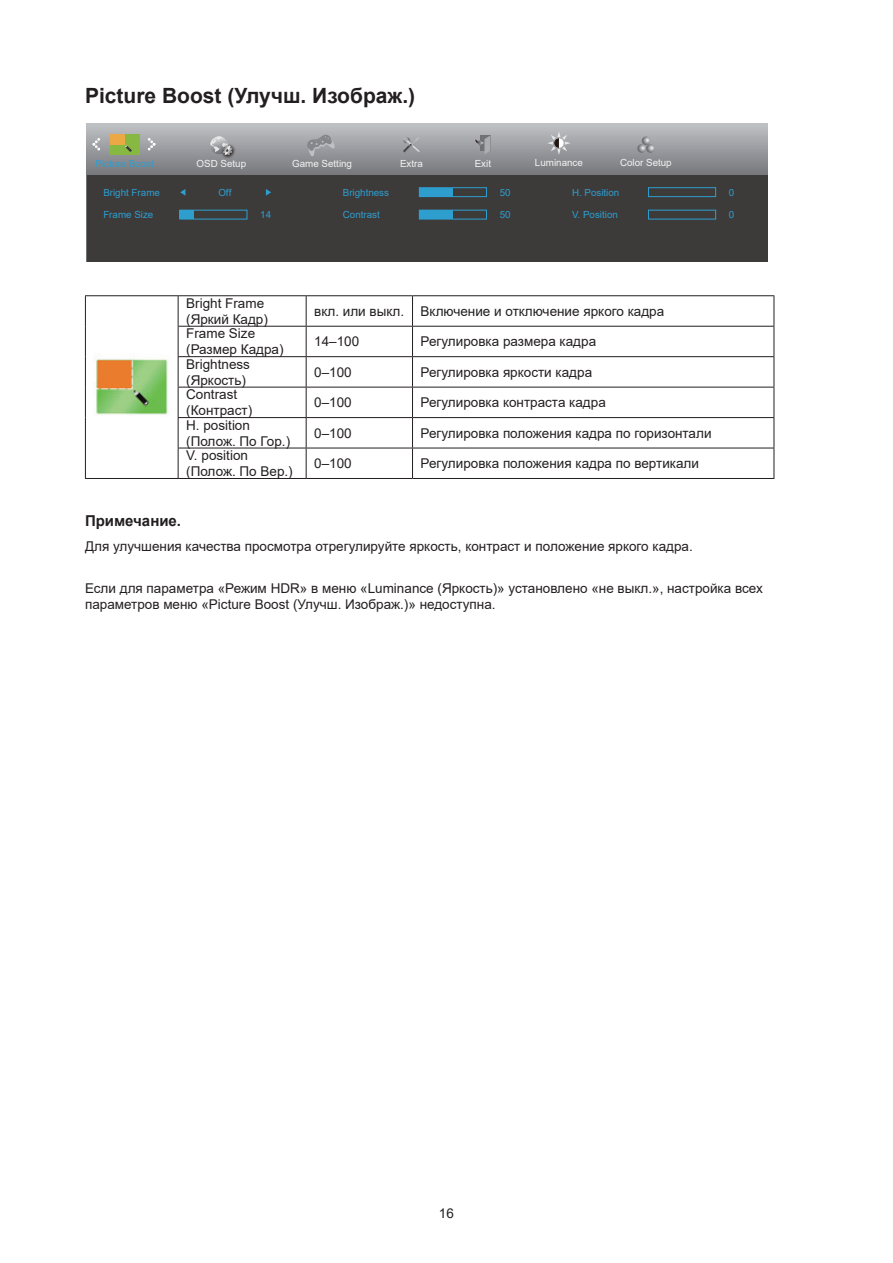
<style>
.page{position:relative;width:893px;height:1263px;background:#fff}
.page>*{position:absolute;margin:0;border:0;box-sizing:border-box;transform-origin:0 0}
.t1{font:700 21px "Arial";color:#231f20}
.t2{font:700 15px "Arial";color:#231f20}
.t3{font:13.5px/16.2px "Arial";color:#231f20}
.t4{font:9.75px "Arial";color:#2e9ecf}
.t5{font:9.75px "Arial";color:#f3f3f3}
</style>
<div class="page">
<svg style="left:87px;top:123px;width:681px;height:52px;background:#9a9c9f"></svg>
<div style="left:87px;top:175px;width:681px;height:87px;background:#3d3a3a"></div>
<svg style="left:547px;top:131px;width:24px;height:24px"></svg>
<div style="left:419px;top:187px;width:68px;height:10px;border:1px solid #2e9ecf"></div>
<div style="left:419px;top:188px;width:34px;height:9px;background:#2e9ecf"></div>
<div style="left:419px;top:210px;width:68px;height:9px;border:1px solid #2e9ecf"></div>
<div style="left:419px;top:210px;width:34px;height:9px;background:#2e9ecf"></div>
<div style="left:648px;top:187px;width:68px;height:10px;border:1px solid #2e9ecf"></div>
<div style="left:648px;top:210px;width:68px;height:9px;border:1px solid #2e9ecf"></div>
<svg style="left:180px;top:189px;width:5px;height:7px"></svg>
<svg style="left:266px;top:189px;width:5px;height:7px"></svg>
<div style="left:179px;top:210px;width:68px;height:9px;border:1px solid #2e9ecf"></div>
<div style="left:180px;top:210px;width:14px;height:9px;background:#2e9ecf"></div>
<svg style="left:92px;top:138px;width:8px;height:13px"></svg>
<svg style="left:148px;top:138px;width:8px;height:13px"></svg>
<div style="left:110px;top:135px;width:29px;height:20px;background:#87b942"></div>
<div style="left:110px;top:135px;width:15px;height:10px;background:#eca844"></div>
<svg style="left:125px;top:145px;width:7px;height:7px"></svg>
<svg style="left:637px;top:136px;width:18px;height:17px"></svg>
<img style="left:220px;top:142px;width:17px;height:18px">
<svg style="left:210px;top:136px;width:23px;height:19px"></svg>
<svg style="left:475px;top:135px;width:15px;height:19px"></svg>
<svg style="left:403px;top:137px;width:18px;height:16px"></svg>
<svg style="left:307px;top:134px;width:28px;height:23px"></svg>
<hr style="left:85px;top:295px;width:93px;height:1px;background:#231f20">
<hr style="left:85px;top:296px;width:1px;height:30px;background:#231f20">
<hr style="left:178px;top:295px;width:128px;height:1px;background:#231f20">
<hr style="left:178px;top:296px;width:1px;height:30px;background:#231f20">
<hr style="left:306px;top:295px;width:106px;height:1px;background:#231f20">
<hr style="left:306px;top:296px;width:1px;height:30px;background:#231f20">
<hr style="left:412px;top:295px;width:362px;height:1px;background:#231f20">
<hr style="left:412px;top:296px;width:1px;height:30px;background:#231f20">
<hr style="left:774px;top:296px;width:1px;height:30px;background:#231f20">
<hr style="left:85px;top:326px;width:1px;height:31px;background:#231f20">
<hr style="left:178px;top:326px;width:128px;height:1px;background:#231f20">
<svg style="left:178px;top:327px;width:1px;height:29px"></svg>
<hr style="left:306px;top:326px;width:106px;height:1px;background:#231f20">
<svg style="left:306px;top:327px;width:1px;height:29px"></svg>
<hr style="left:412px;top:326px;width:362px;height:1px;background:#231f20">
<svg style="left:412px;top:327px;width:1px;height:29px"></svg>
<svg style="left:774px;top:327px;width:1px;height:29px"></svg>
<hr style="left:85px;top:357px;width:1px;height:30px;background:#231f20">
<hr style="left:178px;top:356px;width:128px;height:1px;background:#231f20">
<hr style="left:178px;top:357px;width:1px;height:30px;background:#231f20">
<hr style="left:306px;top:356px;width:106px;height:1px;background:#231f20">
<hr style="left:306px;top:357px;width:1px;height:30px;background:#231f20">
<hr style="left:412px;top:356px;width:362px;height:1px;background:#231f20">
<hr style="left:412px;top:357px;width:1px;height:30px;background:#231f20">
<hr style="left:774px;top:357px;width:1px;height:30px;background:#231f20">
<hr style="left:85px;top:387px;width:1px;height:31px;background:#231f20">
<hr style="left:178px;top:387px;width:128px;height:1px;background:#231f20">
<hr style="left:178px;top:387px;width:1px;height:30px;background:#231f20">
<hr style="left:306px;top:387px;width:106px;height:1px;background:#231f20">
<hr style="left:306px;top:387px;width:1px;height:30px;background:#231f20">
<hr style="left:412px;top:387px;width:362px;height:1px;background:#231f20">
<hr style="left:412px;top:387px;width:1px;height:30px;background:#231f20">
<hr style="left:774px;top:387px;width:1px;height:30px;background:#231f20">
<hr style="left:85px;top:418px;width:1px;height:30px;background:#231f20">
<hr style="left:178px;top:417px;width:128px;height:1px;background:#231f20">
<hr style="left:178px;top:418px;width:1px;height:30px;background:#231f20">
<hr style="left:306px;top:417px;width:106px;height:1px;background:#231f20">
<hr style="left:306px;top:418px;width:1px;height:30px;background:#231f20">
<hr style="left:412px;top:417px;width:362px;height:1px;background:#231f20">
<hr style="left:412px;top:418px;width:1px;height:30px;background:#231f20">
<hr style="left:774px;top:418px;width:1px;height:30px;background:#231f20">
<hr style="left:85px;top:448px;width:1px;height:30px;background:#231f20">
<hr style="left:178px;top:448px;width:128px;height:1px;background:#231f20">
<hr style="left:178px;top:448px;width:1px;height:30px;background:#231f20">
<hr style="left:306px;top:448px;width:106px;height:1px;background:#231f20">
<hr style="left:306px;top:448px;width:1px;height:30px;background:#231f20">
<hr style="left:412px;top:448px;width:362px;height:1px;background:#231f20">
<hr style="left:412px;top:448px;width:1px;height:30px;background:#231f20">
<hr style="left:774px;top:448px;width:1px;height:30px;background:#231f20">
<hr style="left:85px;top:478px;width:93px;height:1px;background:#231f20">
<hr style="left:178px;top:478px;width:128px;height:1px;background:#231f20">
<hr style="left:306px;top:478px;width:106px;height:1px;background:#231f20">
<hr style="left:412px;top:478px;width:362px;height:1px;background:#231f20">
<img style="left:94px;top:353px;width:74px;height:62px">
<h1 class="t1" style="left:85px;top:81px;width:332px">Picture Boost (Улучш. Изображ.)</h1>
<p class="t5" style="left:535px;top:156px;width:49px">Luminance</p>
<p class="t4" style="left:95px;top:156px;width:60px">Picture Boost</p>
<p class="t5" style="left:197px;top:157px;width:51px">OSD Setup</p>
<p class="t5" style="left:292px;top:157px;width:61px">Game Setting</p>
<p class="t5" style="left:400px;top:157px;width:24px">Extra</p>
<p class="t5" style="left:475px;top:157px;width:18px">Exit</p>
<p class="t5" style="left:620px;top:156px;width:53px">Color Setup</p>
<p class="t4" style="left:103px;top:186px;width:58px">Bright Frame</p>
<p class="t4" style="left:218px;top:186px;width:15px">Off</p>
<p class="t4" style="left:103px;top:208px;width:52px">Frame Size</p>
<p class="t4" style="left:260px;top:208px;width:12px">14</p>
<p class="t4" style="left:343px;top:186px;width:48px">Brightness</p>
<p class="t4" style="left:500px;top:186px;width:12px">50</p>
<p class="t4" style="left:343px;top:208px;width:39px">Contrast</p>
<p class="t4" style="left:500px;top:208px;width:12px">50</p>
<p class="t4" style="left:572px;top:186px;width:49px">H. Position</p>
<p class="t4" style="left:729px;top:186px;width:7px">0</p>
<p class="t4" style="left:572px;top:208px;width:47px">V. Position</p>
<p class="t4" style="left:729px;top:208px;width:7px">0</p>
<p class="t3" style="left:186px;top:295px;width:83px">Bright Frame (Яркий Кадр)</p>
<p class="t3" style="left:314px;top:303px;width:352px">вкл. или выкл. Включение и отключение яркого кадра</p>
<p class="t3" style="left:186px;top:325px;width:99px">Frame Size (Размер Кадра)</p>
<p class="t3" style="left:314px;top:333px;width:47px">14–100</p>
<p class="t3" style="left:421px;top:333px;width:177px">Регулировка размера кадра</p>
<p class="t3" style="left:186px;top:356px;width:65px">Brightness (Яркость)</p>
<p class="t3" style="left:314px;top:364px;width:39px">0–100</p>
<p class="t3" style="left:421px;top:364px;width:173px">Регулировка яркости кадра</p>
<p class="t3" style="left:186px;top:386px;width:67px">Contrast (Контраст)</p>
<p class="t3" style="left:314px;top:394px;width:39px">0–100</p>
<p class="t3" style="left:421px;top:394px;width:187px">Регулировка контраста кадра</p>
<p class="t3" style="left:186px;top:417px;width:105px">H. position (Полож. По Гор.)</p>
<p class="t3" style="left:314px;top:425px;width:39px">0–100</p>
<p class="t3" style="left:421px;top:425px;width:292px">Регулировка положения кадра по горизонтали</p>
<p class="t3" style="left:186px;top:447px;width:108px">V. position (Полож. По Вер.)</p>
<p class="t3" style="left:314px;top:455px;width:39px">0–100</p>
<p class="t3" style="left:421px;top:455px;width:280px">Регулировка положения кадра по вертикали</p>
<p class="t2" style="left:85px;top:510px;width:98px">Примечание.</p>
<p class="t3" style="left:85px;top:538px;width:609px">Для улучшения качества просмотра отрегулируйте яркость, контраст и положение яркого кадра.</p>
<p class="t3" style="left:85px;top:580px;width:679px">Если для параметра «Режим HDR» в меню «Luminance (Яркость)» установлено «не выкл.», настройка всех параметров меню «Picture Boost (Улучш. Изображ.)» недоступна.</p>
<p class="t3" style="left:439px;top:1205px;width:17px">16</p>
</div>
